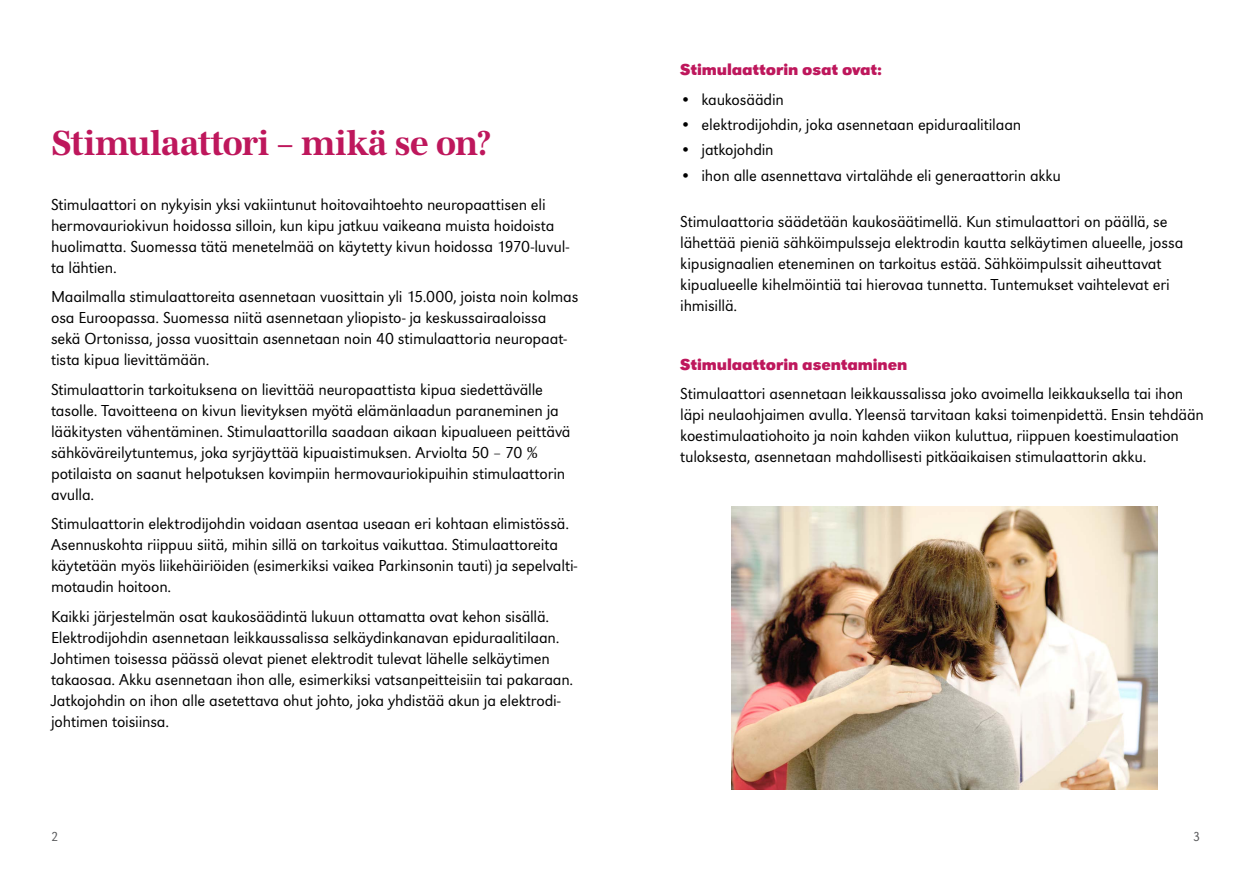
<style>
.page{position:relative;width:1259px;height:893px;background:#fff}
.page>*{position:absolute;margin:0;border:0;box-sizing:border-box;transform-origin:0 0}
.t1{font:700 36px "URW Antiqua Nar";letter-spacing:-.025em;color:#be175c}
.t2{font:300 16.5px/21px "URW Grotesk";letter-spacing:-.01em;color:#000}
.t3{font:700 16.5px "URW Grotesk";letter-spacing:-.005em;color:#be175c}
.t4{font:300 13.5px "URW Grotesk";color:#58595b}
</style>
<div class="page">
<img style="left:731px;top:506px;width:426px;height:284px">
<h1 class="t1" style="left:51px;top:122px;width:441px">Stimulaattori – mikä se on?</h1>
<p class="t2" style="left:51px;top:194px;width:520px">Stimulaattori on nykyisin yksi vakiintunut hoitovaihtoehto neuropaattisen eli hermovauriokivun hoidossa silloin, kun kipu jatkuu vaikeana muista hoidoista huolimatta. Suomessa tätä menetelmää on käytetty kivun hoidossa 1970-luvul&shy;ta lähtien.</p>
<p class="t2" style="left:51px;top:286px;width:529px">Maailmalla stimulaattoreita asennetaan vuosittain yli 15.000, joista noin kolmas osa Euroopassa. Suomessa niitä asennetaan yliopisto- ja keskussairaaloissa sekä Ortonissa, jossa vuosittain asennetaan noin 40 stimulaattoria neuropaat&shy;tista kipua lievittämään.</p>
<p class="t2" style="left:51px;top:379px;width:521px">Stimulaattorin tarkoituksena on lievittää neuropaattista kipua siedettävälle tasolle. Tavoitteena on kivun lievityksen myötä elämänlaadun paraneminen ja lääkitysten vähentäminen. Stimulaattorilla saadaan aikaan kipualueen peittävä sähköväreilytuntemus, joka syrjäyttää kipuaistimuksen. Arviolta 50 – 70 % potilaista on saanut helpotuksen kovimpiin hermovauriokipuihin stimulaattorin avulla.</p>
<p class="t2" style="left:51px;top:513px;width:528px">Stimulaattorin elektrodijohdin voidaan asentaa useaan eri kohtaan elimistössä.<br>Asennuskohta riippuu siitä, mihin sillä on tarkoitus vaikuttaa. Stimulaattoreita käytetään myös liikehäiriöiden (esimerkiksi vaikea Parkinsonin tauti) ja sepelvalti&shy;motaudin hoitoon.</p>
<p class="t2" style="left:51px;top:606px;width:524px">Kaikki järjestelmän osat kaukosäädintä lukuun ottamatta ovat kehon sisällä.<br>Elektrodijohdin asennetaan leikkaussalissa selkäydinkanavan epiduraalitilaan.<br>Johtimen toisessa päässä olevat pienet elektrodit tulevat lähelle selkäytimen takaosaa. Akku asennetaan ihon alle, esimerkiksi vatsanpeitteisiin tai pakaraan.<br>Jatkojohdin on ihon alle asetettava ohut johto, joka yhdistää akun ja elektrodi&shy;johtimen toisiinsa.</p>
<p class="t3" style="left:680px;top:60px;width:203px">Stimulaattorin osat ovat:</p>
<p class="t2" style="left:680px;top:89px;width:105px">• kaukosäädin</p>
<p class="t2" style="left:680px;top:114px;width:342px">• elektrodijohdin, joka asennetaan epiduraalitilaan</p>
<p class="t2" style="left:680px;top:140px;width:95px">• jatkojohdin</p>
<p class="t2" style="left:680px;top:165px;width:382px">• ihon alle asennettava virtalähde eli generaattorin akku</p>
<p class="t2" style="left:680px;top:211px;width:505px">Stimulaattoria säädetään kaukosäätimellä. Kun stimulaattori on päällä, se lähettää pieniä sähköimpulsseja elektrodin kautta selkäytimen alueelle, jossa kipusignaalien eteneminen on tarkoitus estää. Sähköimpulssit aiheuttavat kipualueelle kihelmöintiä tai hierovaa tunnetta. Tuntemukset vaihtelevat eri ihmisillä.</p>
<p class="t3" style="left:680px;top:355px;width:229px">Stimulaattorin asentaminen</p>
<p class="t2" style="left:680px;top:384px;width:525px">Stimulaattori asennetaan leikkaussalissa joko avoimella leikkauksella tai ihon läpi neulaohjaimen avulla. Yleensä tarvitaan kaksi toimenpidettä. Ensin tehdään koestimulaatiohoito ja noin kahden viikon kuluttua, riippuen koestimulaation tuloksesta, asennetaan mahdollisesti pitkäaikaisen stimulaattorin akku.</p>
<p class="t4" style="left:51px;top:828px;width:9px">2</p>
<p class="t4" style="left:1193px;top:829px;width:9px">3</p>
</div>
